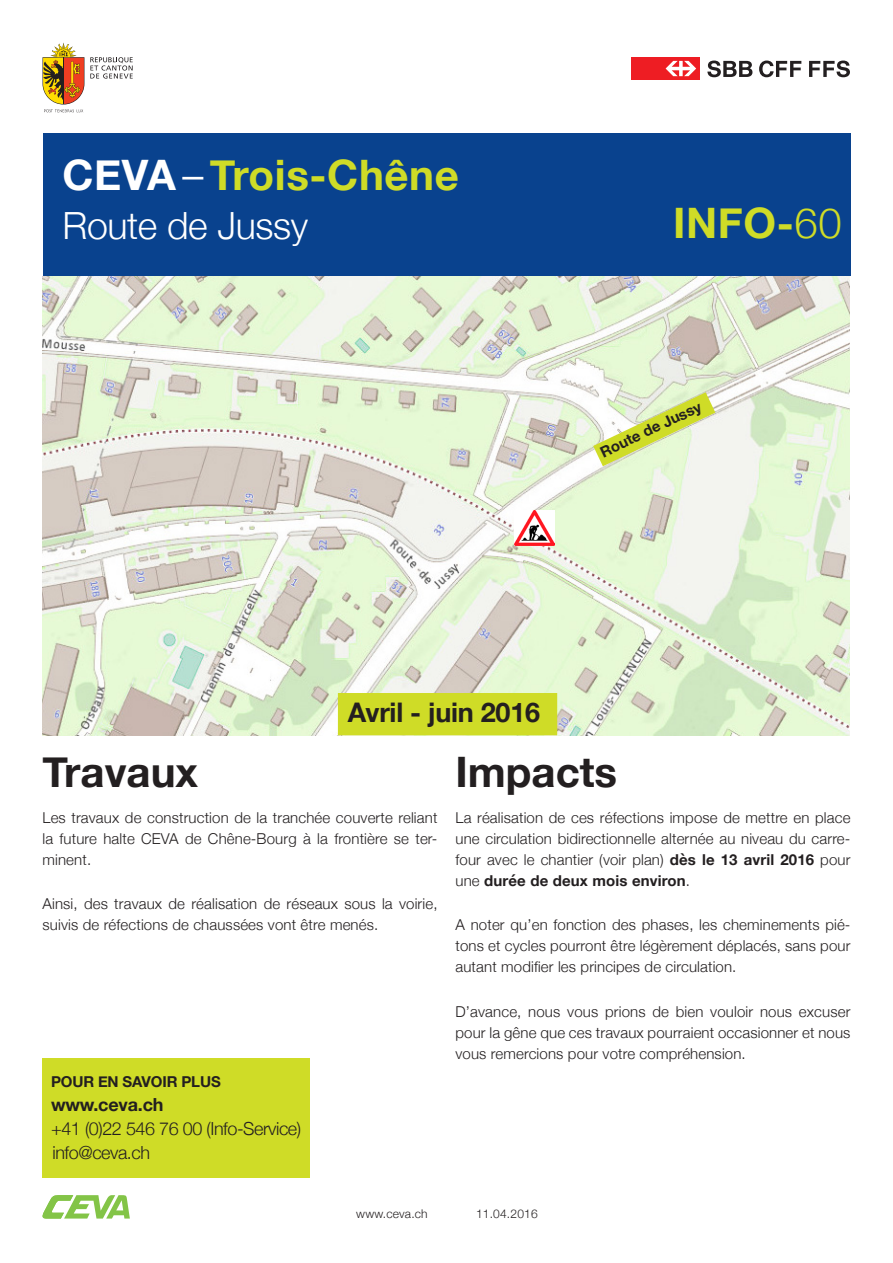
<style>
.page{position:relative;width:893px;height:1263px;background:#fff}
.page>*{position:absolute;margin:0;border:0;box-sizing:border-box;transform-origin:0 0}
._3_Titel{font:700 42px "Helvetica Neue";letter-spacing:.015em;color:#cfdc27}
.Grundschrift{font:700 42px "Helvetica Neue";color:#231f20}
._3_Titel-2{font:300 37.5px "Helvetica Neue";letter-spacing:-.01em;color:#fff}
._3_Titel-3{font:700 27px "Helvetica Neue";letter-spacing:-.01em;color:#231f20}
._02__texte_standard{font:300 18px "Helvetica Neue";letter-spacing:-.025em;color:#231f20}
._02__texte_standard-2{font:700 18px "Helvetica Neue";letter-spacing:-.01em;color:#231f20}
._02__texte_standard-3{font:300 15px/21px "Helvetica Neue";letter-spacing:.01em;color:#231f20;text-align:justify}
._3_Titel-4{font:700 15px "Helvetica Neue";letter-spacing:-.01em;color:#231f20}
._4_Anzeigentext{font:300 12px "Helvetica Neue";letter-spacing:.015em;color:#231f20}
.s1{color:#fff}
.s2{font-weight:300;color:#fff}
.s3{font-weight:300}
.s4{font-weight:700}
</style>
<div class="page">
<svg style="left:707px;top:61px;width:45px;height:16px"></svg>
<svg style="left:759px;top:61px;width:42px;height:16px"></svg>
<svg style="left:809px;top:61px;width:41px;height:16px"></svg>
<div style="left:631px;top:57px;width:69px;height:23px;background:#ee1d23"></div>
<svg style="left:666px;top:61px;width:30px;height:15px"></svg>
<svg style="left:43px;top:43px;width:41px;height:69px"></svg>
<hr style="left:63px;top:58px;width:1px;height:46px;background:#231f20">
<svg style="left:90px;top:57px;width:43px;height:22px"></svg>
<svg style="left:43px;top:1195px;width:87px;height:23px"></svg>
<div style="left:43px;top:134px;width:807px;height:142px;background:#09428e"></div>
<img style="left:43px;top:276px;width:806px;height:459px">
<div style="left:43px;top:1059px;width:267px;height:119px;background:#cfdc27"></div>
<svg style="left:593px;top:392px;width:122px;height:74px"></svg>
<div style="left:339px;top:694px;width:217px;height:40px;background:#cfdc27"></div>
<div style="left:338px;top:693px;width:219px;height:42px;border:2px solid #cfdc27"></div>
<img style="left:515px;top:511px;width:39px;height:34px">
<p class="_3_Titel" style="left:62px;top:142px;width:398px"><span class="s1">CEVA</span><span class="s2">–</span> Trois-Chêne</p>
<p class="_3_Titel-2" style="left:62px;top:195px;width:247px">Route de Jussy</p>
<p class="_3_Titel" style="left:673px;top:190px;width:170px">INFO-<span class="s3">60</span></p>
<p class="_3_Titel-4" style="left:596px;top:442px;width:112px;rotate:-25deg">Route de Jussy</p>
<p class="_3_Titel-3" style="left:348px;top:691px;width:194px">Avril - juin 2016</p>
<p class="Grundschrift" style="left:43px;top:739px;width:157px">Travaux</p>
<p class="_02__texte_standard-3" style="left:43px;top:806px;width:396px">Les travaux de construction de la tranchée couverte reliant la future halte CEVA de Chêne-Bourg à la frontière se ter&shy;minent.</p>
<p class="_02__texte_standard-3" style="left:43px;top:892px;width:396px">Ainsi, des travaux de réalisation de réseaux sous la voirie, suivis de réfections de chaussées vont être menés.</p>
<p class="_3_Titel-4" style="left:51px;top:1069px;width:171px">POUR EN SAVOIR PLUS</p>
<p class="_02__texte_standard-2" style="left:51px;top:1090px;width:114px">www.ceva.ch</p>
<p class="_02__texte_standard" style="left:51px;top:1114px;width:252px">+41 (0)22 546 76 00 (Info-Service)</p>
<p class="_02__texte_standard" style="left:53px;top:1138px;width:99px">info@ceva.ch</p>
<p class="Grundschrift" style="left:455px;top:739px;width:163px">Impacts</p>
<p class="_02__texte_standard-3" style="left:455px;top:806px;width:396px">La réalisation de ces réfections impose de mettre en place une circulation bidirectionnelle alternée au niveau du carre&shy;four avec le chantier (voir plan) <span class="s4">dès le 13 avril 2016</span> pour une <span class="s4">durée de deux mois environ</span>.</p>
<p class="_02__texte_standard-3" style="left:455px;top:913px;width:396px">A noter qu’en fonction des phases, les cheminements pié&shy;tons et cycles pourront être légèrement déplacés, sans pour autant modifier les principes de circulation.</p>
<p class="_02__texte_standard-3" style="left:455px;top:1000px;width:396px">D’avance, nous vous prions de bien vouloir nous excuser pour la gêne que ces travaux pourraient occasionner et nous vous remercions pour votre compréhension.</p>
<p class="_4_Anzeigentext" style="left:356px;top:1204px;width:73px">www.ceva.ch</p>
<p class="_4_Anzeigentext" style="left:476px;top:1204px;width:63px">11.04.2016</p>
</div>
